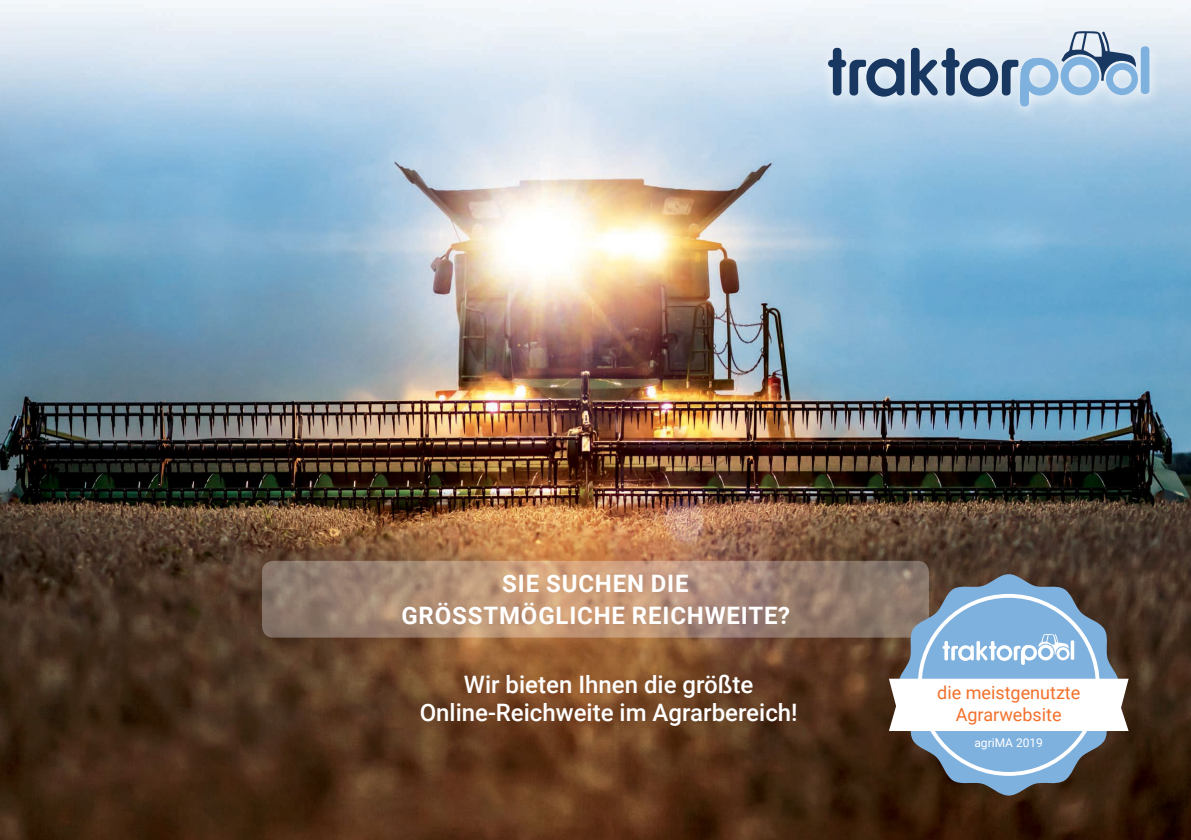
<style>
.page{position:relative;width:1191px;height:840px;background:#fff}
.page>*{position:absolute;margin:0;border:0;box-sizing:border-box;transform-origin:0 0}
.t1{font:500 24px/28px "Roboto";color:#fff;text-align:center}
.t2{font:700 24px/32px "Roboto";letter-spacing:.035em;color:#fff;text-align:center}
.t3{font:18px/22px "Roboto";color:#f3702b;text-align:center}
.t4{font:12px "Roboto";color:#fff}
</style>
<div class="page">
<img style="left:0;top:0;width:1191px;height:839px">
<div style="left:816px;top:24px;width:345px;height:98px;background:#fff;opacity:.75"></div>
<svg style="left:828px;top:48px;width:76px;height:49px"></svg>
<div style="left:1140px;top:46px;width:9px;height:48px;background:#7fb1df;border-radius:4px"></div>
<svg style="left:911px;top:31px;width:227px;height:75px"></svg>
<svg style="left:262px;top:560px;width:667px;height:77px"></svg>
<svg style="left:898px;top:574px;width:221px;height:221px"></svg>
<svg style="left:889px;top:593px;width:239px;height:182px"></svg>
<p class="t2" style="left:401px;top:566px;width:390px">SIE SUCHEN DIE<br>GRÖSSTMÖGLICHE REICHWEITE?</p>
<p class="t1" style="left:420px;top:669px;width:379px">Wir bieten Ihnen die größte<br>Online-Reichweite im Agrarbereich!</p>
<p class="t3" style="left:937px;top:680px;width:145px">die meistgenutzte<br>Agrarwebsite</p>
<p class="t4" style="left:974px;top:733px;width:70px">agriMA 2019</p>
</div>
